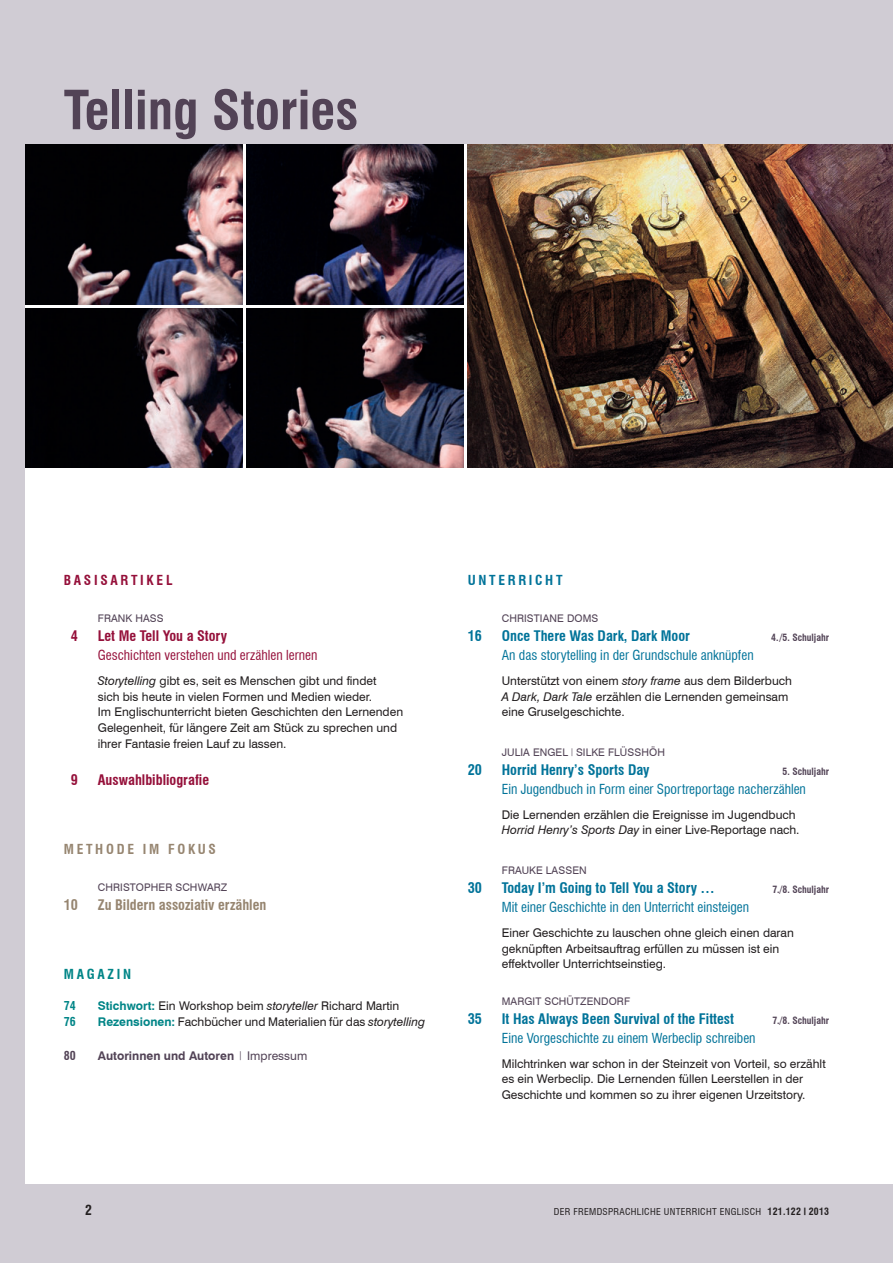
<style>
.page{position:relative;width:893px;height:1263px;background:#d0ccd4}
.page>*{position:absolute;margin:0;border:0;box-sizing:border-box;transform-origin:0 0}
.t1{font:700 condensed 52.5px "Swiss 721 BT";color:#524356}
.t2{font:700 condensed 14.25px "Swiss 721 BT";color:#007399}
.t3{font:700 condensed 14.25px "Swiss 721 BT";color:#95103a}
.t4{font:700 condensed 14.25px "Swiss 721 BT";color:#968570}
.t5{font:condensed 13.5px "Swiss 721 BT";color:#007399}
.t6{font:condensed 13.5px "Swiss 721 BT";color:#95103a}
.t7{font:700 condensed 13.5px "Swiss 721 BT";letter-spacing:.2em;color:#968570}
.t8{font:700 condensed 13.5px "Swiss 721 BT";letter-spacing:.2em;color:#95103a}
.t9{font:700 condensed 13.5px "Swiss 721 BT";letter-spacing:.2em;color:#007399}
.t10{font:700 condensed 13.5px "Swiss 721 BT";letter-spacing:.2em;color:#018587}
.t11{font:700 condensed 13.5px "Swiss 721 BT";color:#231f20}
.t12{font:12px/15.8px "Swiss 721 BT";color:#231f20}
.t13{font:700 12px "Swiss 721 BT";color:#524356}
.t14{font:700 condensed 12px "Swiss 721 BT";color:#018587}
.t15{font:700 condensed 12px "Swiss 721 BT";color:#524356}
.t16{font:10.5px "Swiss 721 BT";letter-spacing:.01em;color:#524356}
.t17{font:700 condensed 9.75px "Swiss 721 BT";color:#524356}
.t18{font:condensed 9.3px "Swiss 721 BT";letter-spacing:.03em;color:#231f20;scale:1.05 1}
.s1{font-style:italic}
.s2{font-weight:700;color:#018587}
.s3{font-family:"Trade Gothic LT Std";font-weight:400}
.s4{font-weight:400}
.s5{font-family:"Trade Gothic LT Std"}
.s6{font-weight:700;font-size:9.75px}
.s7{font-family:"Trade Gothic LT Std";font-weight:700;font-stretch:normal;font-size:10.05px}
</style>
<div class="page">
<div style="left:26px;top:145px;width:867px;height:1039px;background:#fff"></div>
<img style="left:468px;top:145px;width:425px;height:323px">
<img style="left:26px;top:145px;width:216px;height:159px">
<img style="left:246px;top:145px;width:217px;height:159px">
<img style="left:26px;top:308px;width:216px;height:160px">
<img style="left:246px;top:308px;width:217px;height:160px">
<h1 class="t1" style="left:64px;top:79px;width:296px">telling Stories</h1>
<p class="t8" style="left:64px;top:572px;width:110px">BaSiSartikel</p>
<p class="t16" style="left:98px;top:612px;width:67px">FRANK HASS</p>
<p class="t3" style="left:71px;top:627px;width:9px">4</p>
<p class="t3" style="left:98px;top:627px;width:131px">let Me tell You a Story</p>
<p class="t6" style="left:98px;top:647px;width:221px">geschichten verstehen und erzählen lernen</p>
<p class="t12" style="left:98px;top:673px;width:307px"><span class="s1">Storytelling</span> gibt es, seit es Menschen gibt und findet<br>sich bis heute in vielen Formen und Medien wieder.<br>Im Englischunterricht bieten Geschichten den Lernenden Gelegenheit, für längere Zeit am Stück zu sprechen und ihrer Fantasie freien Lauf zu lassen.</p>
<p class="t3" style="left:71px;top:772px;width:9px">9</p>
<p class="t3" style="left:98px;top:772px;width:113px">auswahlbibliografie</p>
<p class="t7" style="left:64px;top:841px;width:154px">Methode iM FokuS</p>
<p class="t16" style="left:98px;top:881px;width:131px">CHRISTOPHER SCHWARZ</p>
<p class="t4" style="left:64px;top:896px;width:16px">10</p>
<p class="t4" style="left:98px;top:896px;width:170px">Zu Bildern assoziativ erzählen</p>
<p class="t10" style="left:64px;top:966px;width:69px">MagaZin</p>
<p class="t14" style="left:64px;top:999px;width:13px">74</p>
<p class="t12" style="left:98px;top:998px;width:303px"><span class="s2">Stichwort:</span> Ein Workshop beim <span class="s1">storyteller</span> Richard Martin</p>
<p class="t14" style="left:64px;top:1014px;width:13px">76</p>
<p class="t12" style="left:98px;top:1014px;width:329px"><span class="s2">Rezensionen:</span> Fachbücher und Materialien für das <span class="s1">storytelling</span></p>
<p class="t15" style="left:64px;top:1048px;width:13px">80</p>
<p class="t13" style="left:98px;top:1048px;width:211px">Autorinnen und Autoren <span class="s3">|</span> <span class="s4">Impressum</span></p>
<p class="t9" style="left:468px;top:572px;width:96px">unterricht</p>
<p class="t16" style="left:502px;top:612px;width:98px">CHRISTIANE DOMS</p>
<p class="t2" style="left:468px;top:627px;width:16px">16</p>
<p class="t2" style="left:502px;top:627px;width:190px">once there Was dark, dark Moor</p>
<p class="t17" style="left:771px;top:631px;width:60px">4. /5. Schuljahr</p>
<p class="t5" style="left:502px;top:647px;width:253px">an das storytelling in der grundschule anknüpfen</p>
<p class="t12" style="left:502px;top:673px;width:292px">Unterstützt von einem <span class="s1">story frame</span> aus dem Bilderbuch<br><span class="s1">A Dark, Dark Tale</span> erzählen die Lernenden gemeinsam eine Gruselgeschichte.</p>
<p class="t16" style="left:502px;top:746px;width:165px">JULIA ENGEL <span class="s5">|</span> SILKE FLÜSSHöH</p>
<p class="t2" style="left:468px;top:761px;width:16px">20</p>
<p class="t2" style="left:502px;top:761px;width:149px">horrid henry’s Sports day</p>
<p class="t17" style="left:783px;top:765px;width:48px">5. Schuljahr</p>
<p class="t5" style="left:502px;top:781px;width:306px">ein Jugendbuch in Form einer sportreportage nacherzählen</p>
<p class="t12" style="left:502px;top:806px;width:299px">Die Lernenden erzählen die Ereignisse im Jugendbuch<br><span class="s1">Horrid Henry’s Sports Day</span> in einer Live-Reportage nach.</p>
<p class="t16" style="left:502px;top:864px;width:86px">FRAUKE LASSEN</p>
<p class="t2" style="left:468px;top:879px;width:16px">30</p>
<p class="t2" style="left:502px;top:879px;width:215px">today i’m going to tell You a Story …</p>
<p class="t17" style="left:772px;top:883px;width:58px">7./8. Schuljahr</p>
<p class="t5" style="left:502px;top:899px;width:249px">mit einer geschichte in den Unterricht einsteigen</p>
<p class="t12" style="left:502px;top:925px;width:294px">Einer Geschichte zu lauschen ohne gleich einen daran geknüpften Arbeitsauftrag erfüllen zu müssen ist ein effektvoller Unterrichtseinstieg.</p>
<p class="t16" style="left:502px;top:995px;width:130px">MARGIT SCHÜTZENDORF</p>
<p class="t2" style="left:468px;top:1010px;width:16px">35</p>
<p class="t2" style="left:502px;top:1010px;width:234px">it has always Been Survival of the Fittest</p>
<p class="t17" style="left:772px;top:1014px;width:58px">7./8. Schuljahr</p>
<p class="t5" style="left:502px;top:1030px;width:255px">eine Vorgeschichte zu einem Werbeclip schreiben</p>
<p class="t12" style="left:502px;top:1055px;width:325px">Milchtrinken war schon in der Steinzeit von Vorteil, so erzählt es ein Werbeclip. Die Lernenden füllen Leerstellen in der<br>Geschichte und kommen so zu ihrer eigenen Urzeitstory.</p>
<p class="t11" style="left:85px;top:1202px;width:8px">2</p>
<p class="t18" style="left:554px;top:1206px;width:264px">Der FremDsprachliche Unterricht englisch <span class="s6">121.122</span> <span class="s7">|</span> <span class="s6">2013</span></p>
</div>
